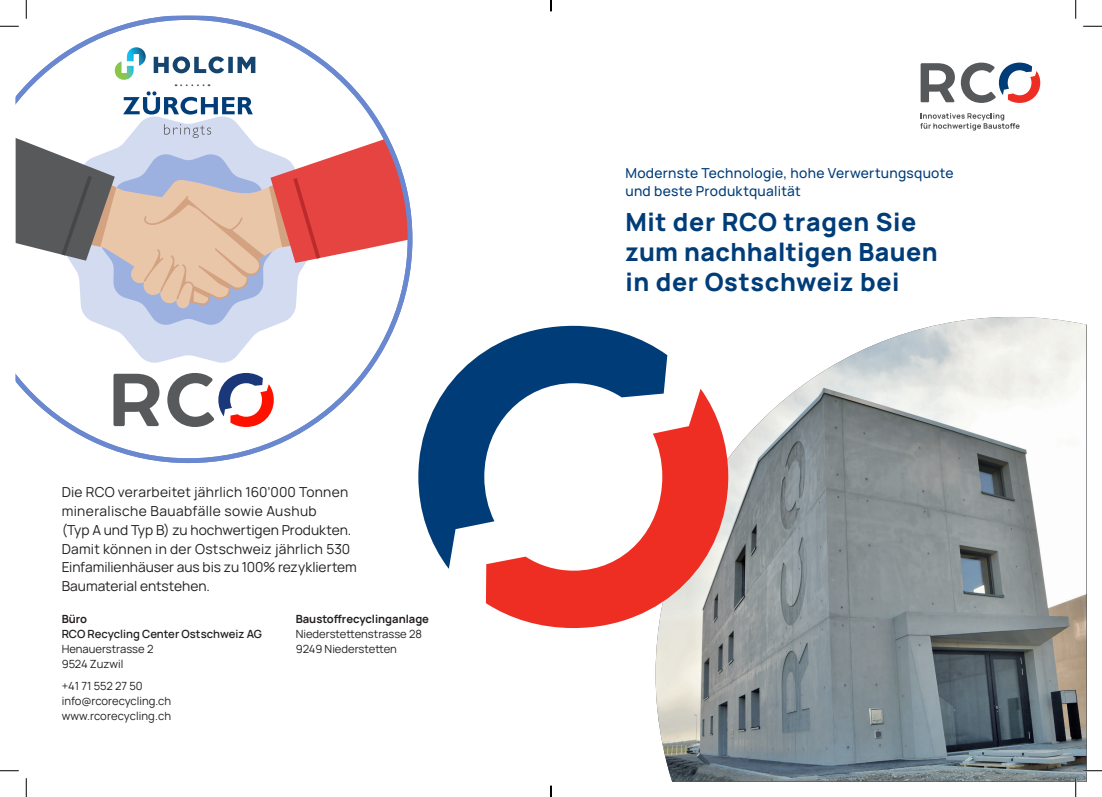
<style>
.page{position:relative;width:1102px;height:797px;background:#fff}
.page>*{position:absolute;margin:0;border:0;box-sizing:border-box;transform-origin:0 0}
.t1{font:800 25px/30px "Manrope";letter-spacing:.02em;color:#003d78}
.t2{font:13.75px/18.8px "Manrope";letter-spacing:.01em;color:#231f20}
.t3{font:500 13.75px/17.5px "Manrope";letter-spacing:.02em;color:#003d78}
.t4{font:11.25px/15px "Manrope";color:#231f20}
.t5{font:600 11.25px "Manrope";color:#231f20}
.t6{font:700 11.25px "Manrope";color:#231f20}
</style>
<div class="page">
<svg style="left:920px;top:63px;width:34px;height:39px"></svg>
<svg style="left:960px;top:63px;width:80px;height:40px"></svg>
<svg style="left:920px;top:113px;width:99px;height:18px"></svg>
<img style="left:655px;top:317px;width:431px;height:464px">
<svg style="left:418px;top:326px;width:249px;height:243px;fill:#003d78"></svg>
<svg style="left:486px;top:389px;width:242px;height:239px"></svg>
<svg style="left:418px;top:326px;width:11px;height:154px"></svg>
<svg style="left:16px;top:16px;width:397px;height:448px"></svg>
<svg style="left:113px;top:374px;width:46px;height:52px"></svg>
<svg style="left:167px;top:373px;width:107px;height:54px"></svg>
<svg style="left:16px;top:47px;width:394px;height:278px"></svg>
<svg style="left:0;top:25px;width:19px;height:2px"></svg>
<svg style="left:1083px;top:25px;width:18px;height:2px"></svg>
<svg style="left:0;top:770px;width:19px;height:1px"></svg>
<svg style="left:1083px;top:770px;width:18px;height:1px"></svg>
<svg style="left:25px;top:0;width:2px;height:19px"></svg>
<svg style="left:25px;top:778px;width:2px;height:19px"></svg>
<svg style="left:1075px;top:0;width:1px;height:19px"></svg>
<svg style="left:1074px;top:778px;width:2px;height:19px"></svg>
<svg style="left:550px;top:785px;width:1px;height:12px"></svg>
<p class="t2" style="left:62px;top:482px;width:297px">Die RCO verarbeitet jährlich 160’000 Tonnen mineralische Bauabfälle sowie Aushub<br>(Typ A und Typ B) zu hochwertigen Produkten.<br>Damit können in der Ostschweiz jährlich 530<br>Einfamilienhäuser aus bis zu 100% rezykliertem Baumaterial entstehen.</p>
<p class="t6" style="left:62px;top:611px;width:27px">Büro</p>
<p class="t5" style="left:62px;top:626px;width:202px">RCO Recycling Center Ostschweiz AG</p>
<p class="t4" style="left:62px;top:641px;width:93px">Henauerstrasse 2<br>9524 Zuzwil</p>
<p class="t4" style="left:62px;top:678px;width:111px">+41 71 552 27 50 info@rcorecycling.ch www.rcorecycling.ch</p>
<p class="t6" style="left:296px;top:611px;width:135px">Baustoffrecyclinganlage</p>
<p class="t4" style="left:296px;top:626px;width:128px">Niederstettenstrasse 28<br>9249 Niederstetten</p>
<p class="t3" style="left:625px;top:164px;width:329px">Modernste Technologie, hohe Verwertungsquote und beste Produktqualität</p>
<h1 class="t1" style="left:625px;top:206px;width:314px">Mit der RCO tragen Sie zum nachhaltigen Bauen in der Ostschweiz bei</h1>
</div>
